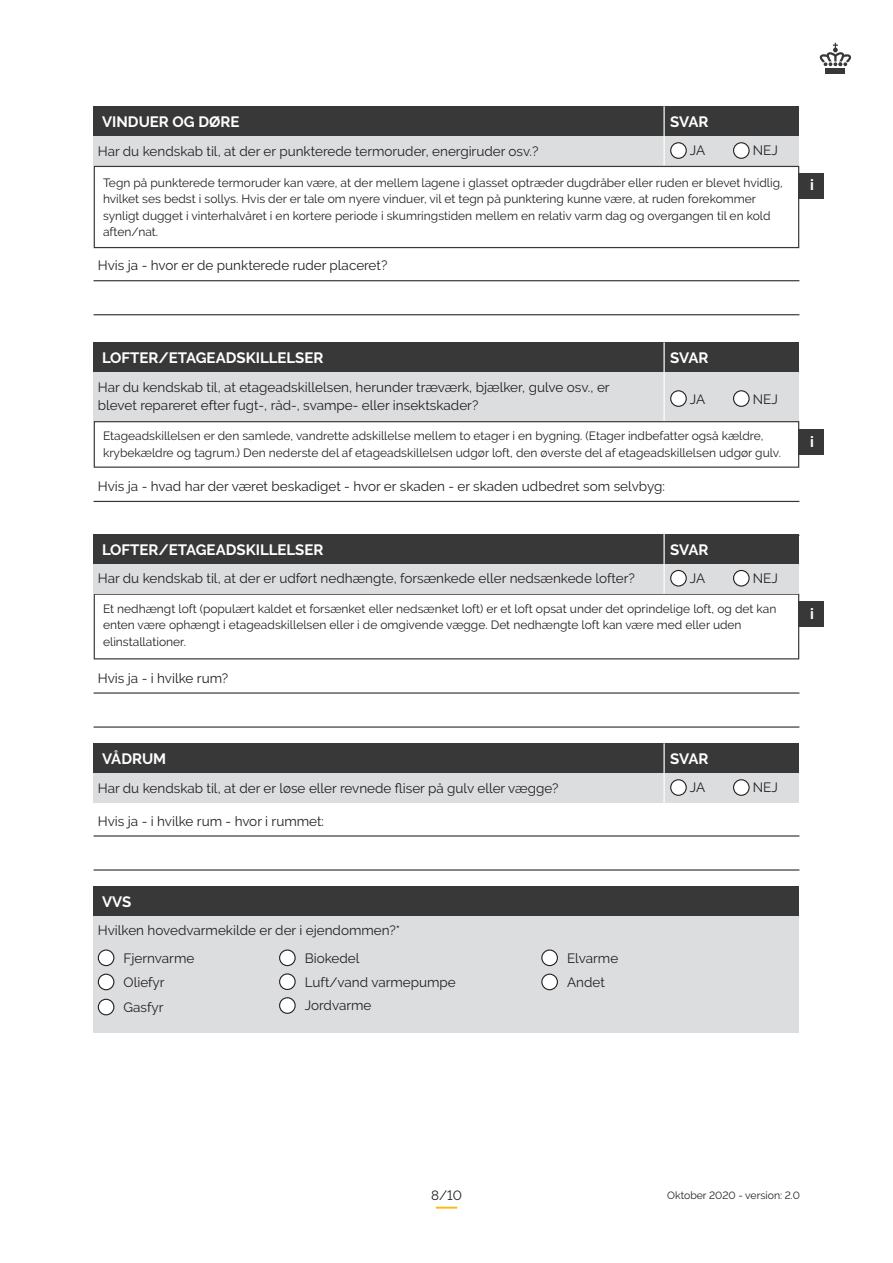
<style>
.page{position:relative;width:893px;height:1263px;background:#fff}
.page>*{position:absolute;margin:0;border:0;box-sizing:border-box;transform-origin:0 0}
.Rubrik_11_13{font:700 15px "Raleway";color:#fff}
.Brød_8_12{font:13.5px "Raleway";color:#231f20}
.Brød_8_12-2{font:12px/16.5px "Raleway";color:#231f20}
.Brød_8_12-3{font:10.5px "Raleway";color:#231f20}
</style>
<div class="page">
<svg style="left:436px;top:1207px;width:21px;height:1px"></svg>
<hr style="left:94px;top:280px;width:705px;height:1px;background:#383839">
<hr style="left:94px;top:501px;width:705px;height:1px;background:#383839">
<hr style="left:94px;top:314px;width:705px;height:1px;background:#383839">
<div style="left:94px;top:106px;width:705px;height:30px;background:#383839"></div>
<div style="left:94px;top:136px;width:705px;height:30px;background:#dcdddf"></div>
<hr style="left:663px;top:106px;width:2px;height:30px;background:#fff">
<hr style="left:663px;top:136px;width:2px;height:30px;background:#fff">
<div style="left:94px;top:166px;width:705px;height:82px;border:1px solid #383839"></div>
<div style="left:671px;top:143px;width:15px;height:15px;background:#fff;border-radius:50%"></div>
<div style="left:670px;top:142px;width:17px;height:17px;border:1px solid #231f20;border-radius:50%"></div>
<div style="left:734px;top:143px;width:15px;height:15px;background:#fff;border-radius:50%"></div>
<div style="left:733px;top:142px;width:17px;height:17px;border:1px solid #231f20;border-radius:50%"></div>
<div style="left:798px;top:173px;width:26px;height:25px;background:#383839"></div>
<div style="left:94px;top:342px;width:705px;height:30px;background:#383839"></div>
<div style="left:94px;top:372px;width:705px;height:49px;background:#dcdddf"></div>
<hr style="left:663px;top:342px;width:2px;height:30px;background:#fff">
<hr style="left:663px;top:372px;width:2px;height:57px;background:#fff">
<div style="left:671px;top:391px;width:15px;height:15px;background:#fff;border-radius:50%"></div>
<div style="left:670px;top:390px;width:17px;height:17px;border:1px solid #231f20;border-radius:50%"></div>
<div style="left:734px;top:391px;width:15px;height:15px;background:#fff;border-radius:50%"></div>
<div style="left:733px;top:390px;width:17px;height:17px;border:1px solid #231f20;border-radius:50%"></div>
<div style="left:94px;top:421px;width:705px;height:47px;border:1px solid #383839"></div>
<div style="left:798px;top:429px;width:26px;height:26px;background:#383839"></div>
<hr style="left:825px;top:72px;width:20px;height:2px;background:#383839">
<hr style="left:825px;top:68px;width:20px;height:2px;background:#383839">
<svg style="left:820px;top:43px;width:31px;height:23px"></svg>
<hr style="left:94px;top:692px;width:705px;height:2px;background:#383839">
<hr style="left:94px;top:726px;width:705px;height:2px;background:#383839">
<div style="left:94px;top:534px;width:705px;height:30px;background:#383839"></div>
<hr style="left:663px;top:534px;width:2px;height:30px;background:#fff">
<div style="left:94px;top:593px;width:705px;height:66px;border:1px solid #383839"></div>
<div style="left:798px;top:602px;width:26px;height:25px;background:#383839"></div>
<div style="left:94px;top:564px;width:705px;height:29px;background:#dcdddf"></div>
<hr style="left:663px;top:564px;width:2px;height:29px;background:#fff">
<div style="left:671px;top:570px;width:15px;height:16px;background:#fff;border-radius:50%"></div>
<div style="left:670px;top:570px;width:17px;height:16px;border:1px solid #231f20;border-radius:50%"></div>
<div style="left:734px;top:570px;width:15px;height:16px;background:#fff;border-radius:50%"></div>
<div style="left:733px;top:570px;width:17px;height:16px;border:1px solid #231f20;border-radius:50%"></div>
<div style="left:94px;top:743px;width:705px;height:30px;background:#383839"></div>
<div style="left:94px;top:773px;width:705px;height:30px;background:#dcdddf"></div>
<hr style="left:663px;top:743px;width:2px;height:30px;background:#fff">
<hr style="left:663px;top:773px;width:2px;height:30px;background:#fff">
<div style="left:671px;top:780px;width:15px;height:15px;background:#fff;border-radius:50%"></div>
<div style="left:670px;top:779px;width:17px;height:17px;border:1px solid #231f20;border-radius:50%"></div>
<div style="left:734px;top:780px;width:15px;height:15px;background:#fff;border-radius:50%"></div>
<div style="left:733px;top:779px;width:17px;height:17px;border:1px solid #231f20;border-radius:50%"></div>
<hr style="left:94px;top:835px;width:705px;height:1px;background:#383839">
<hr style="left:94px;top:869px;width:705px;height:2px;background:#383839">
<div style="left:94px;top:886px;width:705px;height:30px;background:#383839"></div>
<div style="left:94px;top:916px;width:705px;height:116px;background:#dcdddf"></div>
<div style="left:98px;top:950px;width:16px;height:15px;background:#fff;border-radius:50%"></div>
<div style="left:98px;top:949px;width:16px;height:17px;border:1px solid #231f20;border-radius:50%"></div>
<div style="left:542px;top:950px;width:15px;height:15px;background:#fff;border-radius:50%"></div>
<div style="left:541px;top:949px;width:17px;height:17px;border:1px solid #231f20;border-radius:50%"></div>
<div style="left:98px;top:974px;width:16px;height:16px;background:#fff;border-radius:50%"></div>
<div style="left:98px;top:974px;width:16px;height:16px;border:1px solid #231f20;border-radius:50%"></div>
<div style="left:542px;top:974px;width:15px;height:16px;background:#fff;border-radius:50%"></div>
<div style="left:541px;top:974px;width:17px;height:16px;border:1px solid #231f20;border-radius:50%"></div>
<div style="left:98px;top:999px;width:16px;height:16px;background:#fff;border-radius:50%"></div>
<div style="left:98px;top:999px;width:16px;height:16px;border:1px solid #231f20;border-radius:50%"></div>
<div style="left:280px;top:950px;width:15px;height:15px;background:#fff;border-radius:50%"></div>
<div style="left:279px;top:949px;width:17px;height:17px;border:1px solid #231f20;border-radius:50%"></div>
<div style="left:280px;top:974px;width:15px;height:15px;background:#fff;border-radius:50%"></div>
<div style="left:279px;top:973px;width:17px;height:17px;border:1px solid #231f20;border-radius:50%"></div>
<div style="left:280px;top:998px;width:15px;height:15px;background:#fff;border-radius:50%"></div>
<div style="left:279px;top:997px;width:17px;height:17px;border:1px solid #231f20;border-radius:50%"></div>
<p class="Rubrik_11_13" style="left:102px;top:113px;width:139px">VINDUER OG DØRE</p>
<p class="Brød_8_12" style="left:98px;top:143px;width:442px">Har du kendskab til, at der er punkterede termoruder, energiruder osv.?</p>
<p class="Rubrik_11_13" style="left:670px;top:113px;width:40px">SVAR</p>
<p class="Brød_8_12" style="left:690px;top:143px;width:17px">JA</p>
<p class="Brød_8_12" style="left:753px;top:143px;width:27px">NEJ</p>
<p class="Brød_8_12-2" style="left:103px;top:174px;width:681px">Tegn på punkterede termoruder kan være, at der mellem lagene i glasset optræder dugdråber eller ruden er blevet hvidlig, hvilket ses bedst i sollys. Hvis der er tale om nyere vinduer, vil et tegn på punktering kunne være, at ruden forekommer synligt dugget i vinterhalvåret i en kortere periode i skumringstiden mellem en relativ varm dag og overgangen til en kold aften/nat.</p>
<p class="Rubrik_11_13" style="left:810px;top:177px;width:5px">i</p>
<p class="Brød_8_12" style="left:98px;top:258px;width:291px">Hvis ja - hvor er de punkterede ruder placeret?</p>
<p class="Rubrik_11_13" style="left:102px;top:350px;width:223px">LOFTER/ETAGEADSKILLELSER</p>
<p class="Brød_8_12" style="left:98px;top:379px;width:513px">Har du kendskab til, at etageadskillelsen, herunder træværk, bjælker, gulve osv., er</p>
<p class="Brød_8_12" style="left:98px;top:397px;width:382px">blevet repareret efter fugt-, råd-, svampe- eller insektskader?</p>
<p class="Rubrik_11_13" style="left:670px;top:350px;width:40px">SVAR</p>
<p class="Brød_8_12" style="left:690px;top:391px;width:17px">JA</p>
<p class="Brød_8_12" style="left:753px;top:391px;width:27px">NEJ</p>
<p class="Brød_8_12-2" style="left:103px;top:428px;width:679px">Etageadskillelsen er den samlede, vandrette adskillelse mellem to etager i en bygning. (Etager indbefatter også kældre, krybekældre og tagrum.) Den nederste del af etageadskillelsen udgør loft, den øverste del af etageadskillelsen udgør gulv.</p>
<p class="Rubrik_11_13" style="left:810px;top:433px;width:5px">i</p>
<p class="Brød_8_12" style="left:98px;top:479px;width:569px">Hvis ja - hvad har der været beskadiget - hvor er skaden - er skaden udbedret som selvbyg:</p>
<p class="Rubrik_11_13" style="left:102px;top:541px;width:223px">LOFTER/ETAGEADSKILLELSER</p>
<p class="Rubrik_11_13" style="left:670px;top:541px;width:40px">SVAR</p>
<p class="Brød_8_12" style="left:98px;top:571px;width:539px">Har du kendskab til, at der er udført nedhængte, forsænkede eller nedsænkede lofter?</p>
<p class="Brød_8_12" style="left:690px;top:571px;width:17px">JA</p>
<p class="Brød_8_12" style="left:753px;top:571px;width:27px">NEJ</p>
<p class="Brød_8_12-2" style="left:103px;top:600px;width:675px">Et nedhængt loft (populært kaldet et forsænket eller nedsænket loft) er et loft opsat under det oprindelige loft, og det kan enten være ophængt i etageadskillelsen eller i de omgivende vægge. Det nedhængte loft kan være med eller uden</p>
<p class="Brød_8_12-2" style="left:103px;top:633px;width:85px">elinstallationer.</p>
<p class="Brød_8_12" style="left:98px;top:670px;width:132px">Hvis ja - i hvilke rum?</p>
<p class="Rubrik_11_13" style="left:102px;top:750px;width:66px">VÅDRUM</p>
<p class="Brød_8_12" style="left:98px;top:780px;width:462px">Har du kendskab til, at der er løse eller revnede fliser på gulv eller vægge?</p>
<p class="Brød_8_12" style="left:98px;top:813px;width:228px">Hvis ja - i hvilke rum - hvor i rummet:</p>
<p class="Rubrik_11_13" style="left:102px;top:893px;width:31px">VVS</p>
<p class="Brød_8_12" style="left:98px;top:923px;width:304px">Hvilken hovedvarmekilde er der i ejendommen?*</p>
<p class="Brød_8_12" style="left:124px;top:950px;width:72px">Fjernvarme</p>
<p class="Brød_8_12" style="left:567px;top:950px;width:53px">Elvarme</p>
<p class="Brød_8_12" style="left:124px;top:974px;width:43px">Oliefyr</p>
<p class="Brød_8_12" style="left:567px;top:974px;width:39px">Andet</p>
<p class="Brød_8_12" style="left:124px;top:999px;width:42px">Gasfyr</p>
<p class="Brød_8_12" style="left:305px;top:950px;width:56px">Biokedel</p>
<p class="Brød_8_12" style="left:305px;top:974px;width:152px">Luft/vand varmepumpe</p>
<p class="Brød_8_12" style="left:305px;top:998px;width:68px">Jordvarme</p>
<p class="Rubrik_11_13" style="left:670px;top:750px;width:40px">SVAR</p>
<p class="Brød_8_12" style="left:690px;top:780px;width:17px">JA</p>
<p class="Brød_8_12" style="left:753px;top:780px;width:27px">NEJ</p>
<p class="Rubrik_11_13" style="left:810px;top:605px;width:5px">i</p>
<p class="Brød_8_12" style="left:431px;top:1187px;width:32px">8/10</p>
<p class="Brød_8_12-3" style="left:667px;top:1189px;width:134px">Oktober 2020 - version: 2.0</p>
</div>
